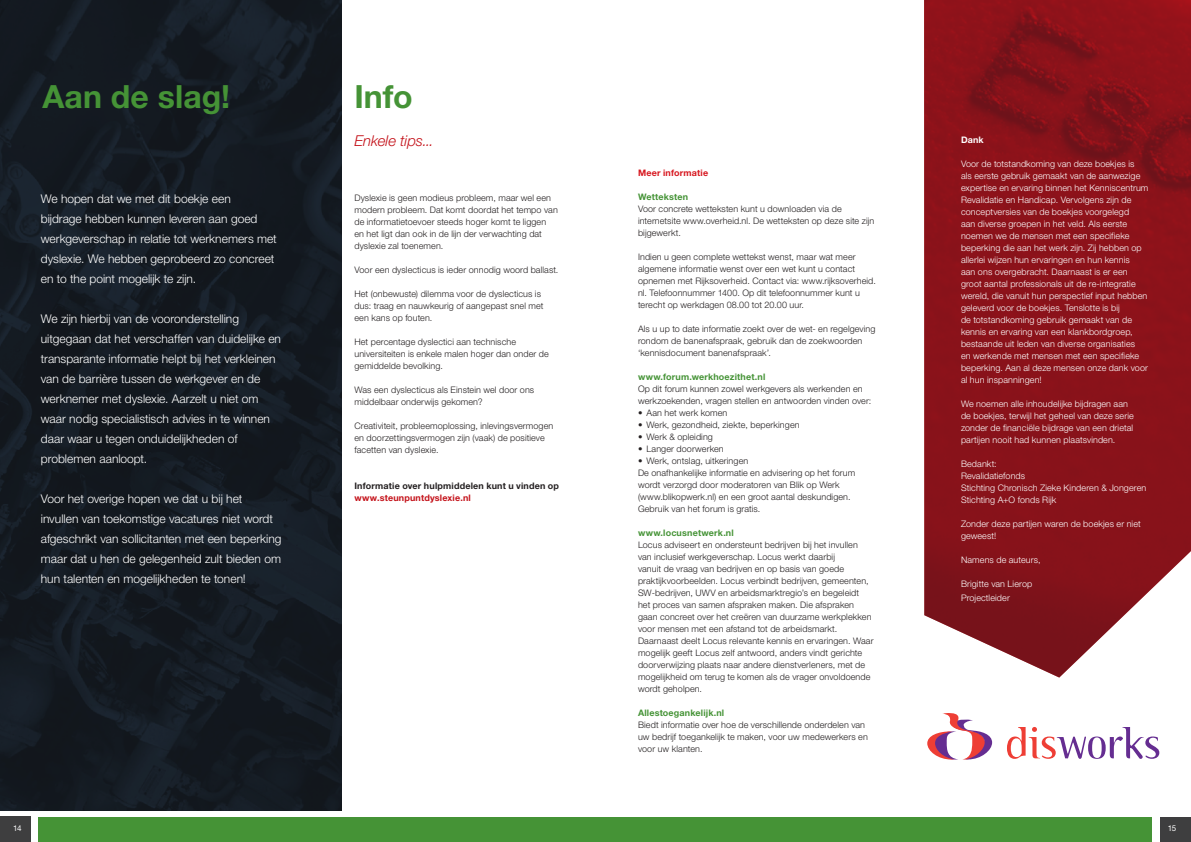
<style>
.page{position:relative;width:1191px;height:842px;background:#fff}
.page>*{position:absolute;margin:0;border:0;box-sizing:border-box;transform-origin:0 0}
.t1{font:700 32px "Helvetica Neue LT Std";color:#459336}
.t2{font:italic 300 15px "Helvetica Neue LT Std";letter-spacing:-.005em;color:#c4121a}
.t3{font:300 12px/20px "Helvetica Neue LT Std";color:#fff}
.t4{font:300 9px/12px "Helvetica Neue LT Std";letter-spacing:.01em;color:#231f20}
.t5{font:300 9px/12px "Helvetica Neue LT Std";letter-spacing:.01em;color:#fff}
.t6{font:700 9px "Helvetica Neue LT Std";letter-spacing:.015em;color:#459336}
.t7{font:700 9px "Helvetica Neue LT Std";letter-spacing:.02em;color:#231f20}
.t8{font:700 9px "Helvetica Neue LT Std";letter-spacing:.02em;color:#c4121a}
.t9{font:700 9px "Helvetica Neue LT Std";letter-spacing:.02em;color:#d7171f}
.t10{font:700 9px "Helvetica Neue LT Std";color:#fff}
.t11{font:8px "Helvetica Neue LT Std";color:#fff}
</style>
<div class="page">
<img style="left:924px;top:0;width:267px;height:677px">
<img style="left:0;top:0;width:341px;height:811px">
<svg style="left:927px;top:713px;width:65px;height:46px"></svg>
<svg style="left:1007px;top:727px;width:152px;height:32px"></svg>
<div style="left:38px;top:817px;width:1113px;height:25px;background:#459336"></div>
<div style="left:0;top:817px;width:31px;height:25px;background:#3e3e3f"></div>
<div style="left:1160px;top:817px;width:31px;height:25px;background:#3e3e3f"></div>
<p class="t1" style="left:43px;top:77px;width:189px">Aan de slag!</p>
<p class="t3" style="left:41px;top:188px;width:237px">We hopen dat we met dit boekje een<br>bijdrage hebben kunnen leveren aan goed werkgeverschap in relatie tot werknemers met dyslexie. We hebben geprobeerd zo concreet en to the point mogelijk te zijn.</p>
<p class="t3" style="left:41px;top:308px;width:242px">We zijn hierbij van de vooronderstelling uitgegaan dat het verschaffen van duidelijke en transparante informatie helpt bij het verkleinen van de barrière tussen de werkgever en de werknemer met dyslexie. Aarzelt u niet om waar nodig specialistisch advies in te winnen daar waar u tegen onduidelijkheden of problemen aanloopt.</p>
<p class="t3" style="left:41px;top:488px;width:242px">Voor het overige hopen we dat u bij het invullen van toekomstige vacatures niet wordt afgeschrikt van sollicitanten met een beperking maar dat u hen de gelegenheid zult bieden om hun talenten en mogelijkheden te tonen!</p>
<p class="t1" style="left:354px;top:77px;width:60px">Info</p>
<p class="t2" style="left:354px;top:132px;width:81px">Enkele tips...</p>
<p class="t4" style="left:354px;top:191px;width:205px">Dyslexie is geen modieus probleem, maar wel een modern probleem. Dat komt doordat het tempo van de informatietoevoer steeds hoger komt te liggen en het ligt dan ook in de lijn der verwachting dat dyslexie zal toenemen.</p>
<p class="t4" style="left:354px;top:263px;width:205px">Voor een dyslecticus is ieder onnodig woord ballast.</p>
<p class="t4" style="left:354px;top:287px;width:191px">Het (onbewuste) dilemma voor de dyslecticus is dus: traag en nauwkeurig of aangepast snel met een kans op fouten.</p>
<p class="t4" style="left:354px;top:335px;width:196px">Het percentage dyslectici aan technische universiteiten is enkele malen hoger dan onder de gemiddelde bevolking.</p>
<p class="t4" style="left:354px;top:383px;width:181px">Was een dyslecticus als Einstein wel door ons middelbaar onderwijs gekomen?</p>
<p class="t4" style="left:354px;top:419px;width:200px">Creativiteit, probleemoplossing, inlevingsvermogen en doorzettingsvermogen zijn (vaak) de positieve facetten van dyslexie.</p>
<p class="t7" style="left:354px;top:480px;width:206px">Informatie over hulpmiddelen kunt u vinden op</p>
<p class="t8" style="left:354px;top:492px;width:118px">www.steunpuntdyslexie.nl</p>
<p class="t9" style="left:638px;top:167px;width:72px">Meer informatie</p>
<p class="t6" style="left:638px;top:191px;width:52px">Wetteksten</p>
<p class="t4" style="left:638px;top:203px;width:238px">Voor concrete wetteksten kunt u downloaden via de internetsite www.overheid.nl. De wetteksten op deze site zijn bijgewerkt.</p>
<p class="t4" style="left:638px;top:251px;width:239px">Indien u geen complete wettekst wenst, maar wat meer algemene informatie wenst over een wet kunt u contact opnemen met Rijksoverheid. Contact via: www.rijksoverheid. nl. Telefoonnummer 1400. Op dit telefoonnummer kunt u terecht op werkdagen 08.00 tot 20.00 uur.</p>
<p class="t4" style="left:638px;top:323px;width:239px">Als u up to date informatie zoekt over de wet- en regelgeving rondom de banenafspraak, gebruik dan de zoekwoorden ‘kennisdocument banenafspraak’.</p>
<p class="t6" style="left:638px;top:371px;width:129px">www.forum.werkhoezithet.nl</p>
<p class="t4" style="left:638px;top:383px;width:235px">Op dit forum kunnen zowel werkgevers als werkenden en werkzoekenden, vragen stellen en antwoorden vinden over:</p>
<p class="t4" style="left:638px;top:407px;width:91px">• Aan het werk komen</p>
<p class="t4" style="left:638px;top:419px;width:163px">• Werk, gezondheid, ziekte, beperkingen</p>
<p class="t4" style="left:638px;top:431px;width:76px">• Werk &amp; opleiding</p>
<p class="t4" style="left:638px;top:443px;width:87px">• Langer doorwerken</p>
<p class="t4" style="left:638px;top:455px;width:112px">• Werk, ontslag, uitkeringen</p>
<p class="t4" style="left:638px;top:467px;width:219px">De onafhankelijke informatie en advisering op het forum wordt verzorgd door moderatoren van Blik op Werk (www.blikopwerk.nl) en een groot aantal deskundigen.<br>Gebruik van het forum is gratis.</p>
<p class="t6" style="left:638px;top:527px;width:97px">www.locusnetwerk.nl</p>
<p class="t4" style="left:638px;top:539px;width:237px">Locus adviseert en ondersteunt bedrijven bij het invullen van inclusief werkgeverschap. Locus werkt daarbij<br>vanuit de vraag van bedrijven en op basis van goede praktijkvoorbeelden. Locus verbindt bedrijven, gemeenten, SW-bedrijven, UWV en arbeidsmarktregio’s en begeleidt het proces van samen afspraken maken. Die afspraken gaan concreet over het creëren van duurzame werkplekken voor mensen met een afstand tot de arbeidsmarkt.<br>Daarnaast deelt Locus relevante kennis en ervaringen. Waar mogelijk geeft Locus zelf antwoord, anders vindt gerichte doorverwijzing plaats naar andere dienstverleners, met de mogelijkheid om terug te komen als de vrager onvoldoende wordt geholpen.</p>
<p class="t6" style="left:638px;top:707px;width:88px">Allestoegankelijk.nl</p>
<p class="t4" style="left:638px;top:719px;width:231px">Biedt informatie over hoe de verschillende onderdelen van uw bedrijf toegankelijk te maken, voor uw medewerkers en voor uw klanten.</p>
<p class="t10" style="left:961px;top:134px;width:24px">Dank</p>
<p class="t5" style="left:961px;top:157px;width:175px">Voor de totstandkoming van deze boekjes is</p>
<p class="t5" style="left:961px;top:169px;width:181px">als eerste gebruik gemaakt van de aanwezige</p>
<p class="t5" style="left:961px;top:181px;width:189px">expertise en ervaring binnen het Kenniscentrum<br>Revalidatie en Handicap. Vervolgens zijn de</p>
<p class="t5" style="left:961px;top:205px;width:170px">conceptversies van de boekjes voorgelegd</p>
<p class="t5" style="left:961px;top:217px;width:168px">aan diverse groepen in het veld. Als eerste</p>
<p class="t5" style="left:961px;top:229px;width:170px">noemen we de mensen met een specifieke</p>
<p class="t5" style="left:961px;top:241px;width:182px">beperking die aan het werk zijn. Zij hebben op</p>
<p class="t5" style="left:961px;top:253px;width:170px">allerlei wijzen hun ervaringen en hun kennis</p>
<p class="t5" style="left:961px;top:265px;width:168px">aan ons overgebracht. Daarnaast is er een</p>
<p class="t5" style="left:961px;top:277px;width:176px">groot aantal professionals uit de re-integratie</p>
<p class="t5" style="left:961px;top:289px;width:188px">wereld, die vanuit hun perspectief input hebben</p>
<p class="t5" style="left:961px;top:301px;width:160px">geleverd voor de boekjes. Tenslotte is bij</p>
<p class="t5" style="left:961px;top:313px;width:173px">de totstandkoming gebruik gemaakt van de</p>
<p class="t5" style="left:961px;top:325px;width:173px">kennis en ervaring van een klankbordgroep,</p>
<p class="t5" style="left:961px;top:337px;width:176px">bestaande uit leden van diverse organisaties</p>
<p class="t5" style="left:961px;top:349px;width:180px">en werkende met mensen met een specifieke</p>
<p class="t5" style="left:961px;top:361px;width:188px">beperking. Aan al deze mensen onze dank voor</p>
<p class="t5" style="left:961px;top:373px;width:82px">al hun inspanningen!</p>
<p class="t5" style="left:961px;top:397px;width:169px">We noemen alle inhoudelijke bijdragen aan</p>
<p class="t5" style="left:961px;top:409px;width:174px">de boekjes, terwijl het geheel van deze serie</p>
<p class="t5" style="left:961px;top:421px;width:174px">zonder de financiële bijdrage van een drietal</p>
<p class="t5" style="left:961px;top:433px;width:156px">partijen nooit had kunnen plaatsvinden.</p>
<p class="t5" style="left:961px;top:457px;width:37px">Bedankt:</p>
<p class="t5" style="left:961px;top:469px;width:66px">Revalidatiefonds</p>
<p class="t5" style="left:961px;top:481px;width:187px">Stichting Chronisch Zieke Kinderen &amp; Jongeren</p>
<p class="t5" style="left:961px;top:493px;width:97px">Stichting A+O fonds Rijk</p>
<p class="t5" style="left:961px;top:517px;width:181px">Zonder deze partijen waren de boekjes er niet geweest!</p>
<p class="t5" style="left:961px;top:553px;width:81px">Namens de auteurs,</p>
<p class="t5" style="left:961px;top:577px;width:73px">Brigitte van Lierop</p>
<p class="t5" style="left:961px;top:591px;width:50px">Projectleider</p>
<p class="t11" style="left:13px;top:823px;width:10px">14</p>
<p class="t11" style="left:1167px;top:823px;width:10px">15</p>
</div>
